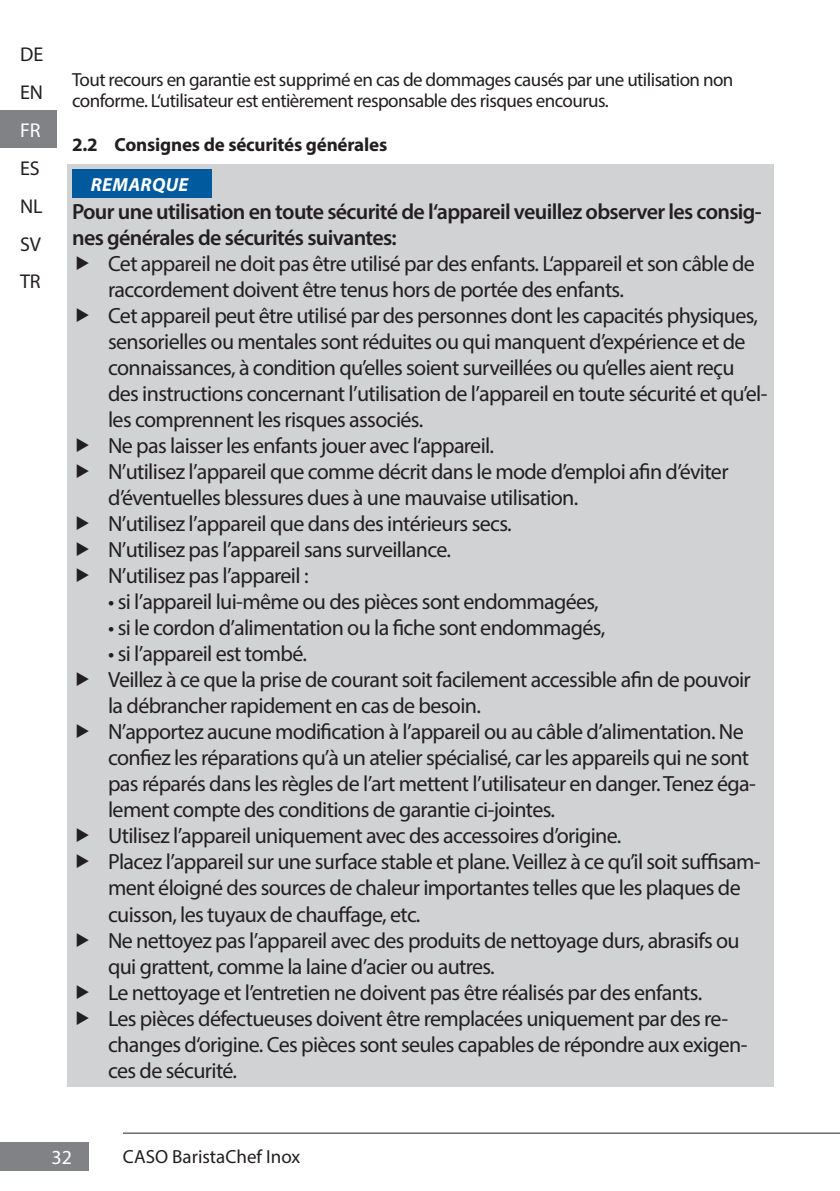
<style>
.page{position:relative;width:840px;height:1191px;background:#fff}
.page>*{position:absolute;margin:0;border:0;box-sizing:border-box;transform-origin:0 0}
.t1{font:22px/26px "Myriad Pro";letter-spacing:-.03em;color:#231f20}
.t2{font:600 22px/26px "Myriad Pro";letter-spacing:-.03em;color:#231f20}
.t3{font:20px/38px "Myriad Pro";color:#231f20}
.t4{font:20px "Myriad Pro";color:#fff}
.t5{font:19px/21px "Myriad Pro";letter-spacing:-.03em;color:#231f20}
.t6{font:700 19px "Myriad Pro";letter-spacing:-.01em;color:#231f20}
.t7{font:19px "Myriad Pro";color:#231f20}
.t8{font:italic 700 19px "Myriad Pro";letter-spacing:.02em;color:#fff}
</style>
<div class="page">
<div style="left:0;top:1141px;width:89px;height:29px;background:#808285"></div>
<hr style="left:123px;top:1132px;width:716px;height:1px;background:#231f20">
<div style="left:0;top:110px;width:57px;height:38px;background:#808285"></div>
<div style="left:67px;top:164px;width:705px;height:922px;background:#d1d2d4"></div>
<div style="left:72px;top:170px;width:139px;height:28px;background:#015a9d"></div>
<p class="t3" style="left:20px;top:34px;width:25px">DE<br>EN</p>
<p class="t4" style="left:20px;top:117px;width:22px">FR</p>
<p class="t3" style="left:20px;top:148px;width:21px">ES</p>
<p class="t3" style="left:20px;top:186px;width:24px">NL</p>
<p class="t3" style="left:20px;top:224px;width:23px">SV<br>TR</p>
<p class="t5" style="left:72px;top:69px;width:662px">Tout recours en garantie est supprimé en cas de dommages causés par une utilisation non conforme. L‘utilisateur est entièrement responsable des risques encourus.</p>
<p class="t6" style="left:72px;top:132px;width:316px">2.2 Consignes de sécurités générales</p>
<p class="t8" style="left:91px;top:172px;width:99px">REMARQUE</p>
<p class="t2" style="left:72px;top:198px;width:690px">Pour une utilisation en toute sécurité de l‘appareil veuillez observer les consig&shy;nes générales de sécurités suivantes:</p>
<p class="t1" style="left:108px;top:250px;width:660px">Cet appareil ne doit pas être utilisé par des enfants. L‘appareil et son câble de raccordement doivent être tenus hors de portée des enfants.<br>Cet appareil peut être utilisé par des personnes dont les capacités physiques, sensorielles ou mentales sont réduites ou qui manquent d’expérience et de connaissances, à condition qu’elles soient surveillées ou qu’elles aient reçu des instructions concernant l’utilisation de l’appareil en toute sécurité et qu’el&shy;les comprennent les risques associés.<br>Ne pas laisser les enfants jouer avec l‘appareil.<br>N’utilisez l’appareil que comme décrit dans le mode d’emploi afin d’éviter d’éventuelles blessures dues à une mauvaise utilisation.<br>N’utilisez l’appareil que dans des intérieurs secs.<br>N’utilisez pas l’appareil sans surveillance.<br>N’utilisez pas l’appareil :</p>
<p class="t1" style="left:108px;top:588px;width:492px">• si l’appareil lui-même ou des pièces sont endommagées,</p>
<p class="t1" style="left:108px;top:614px;width:498px">• si le cordon d’alimentation ou la fiche sont endommagés,</p>
<p class="t1" style="left:108px;top:640px;width:653px">• si l’appareil est tombé.<br>Veillez à ce que la prise de courant soit facilement accessible afin de pouvoir la débrancher rapidement en cas de besoin.<br>N’apportez aucune modification à l’appareil ou au câble d’alimentation. Ne confiez les réparations qu’à un atelier spécialisé, car les appareils qui ne sont pas réparés dans les règles de l’art mettent l’utilisateur en danger. Tenez éga&shy;lement compte des conditions de garantie ci-jointes.<br>Utilisez l’appareil uniquement avec des accessoires d’origine.<br>Placez l’appareil sur une surface stable et plane. Veillez à ce qu’il soit suffisam&shy;ment éloigné des sources de chaleur importantes telles que les plaques de cuisson, les tuyaux de chauffage, etc.<br>Ne nettoyez pas l’appareil avec des produits de nettoyage durs, abrasifs ou qui grattent, comme la laine d’acier ou autres.<br>Le nettoyage et l’entretien ne doivent pas être réalisés par des enfants.<br>Les pièces défectueuses doivent être remplacées uniquement par des re&shy;changes d‘origine. Ces pièces sont seules capables de répondre aux exigen&shy;ces de sécurité.</p>
<p class="t4" style="left:51px;top:1144px;width:22px">32</p>
<p class="t7" style="left:123px;top:1144px;width:179px">CASO BaristaChef Inox</p>
</div>
